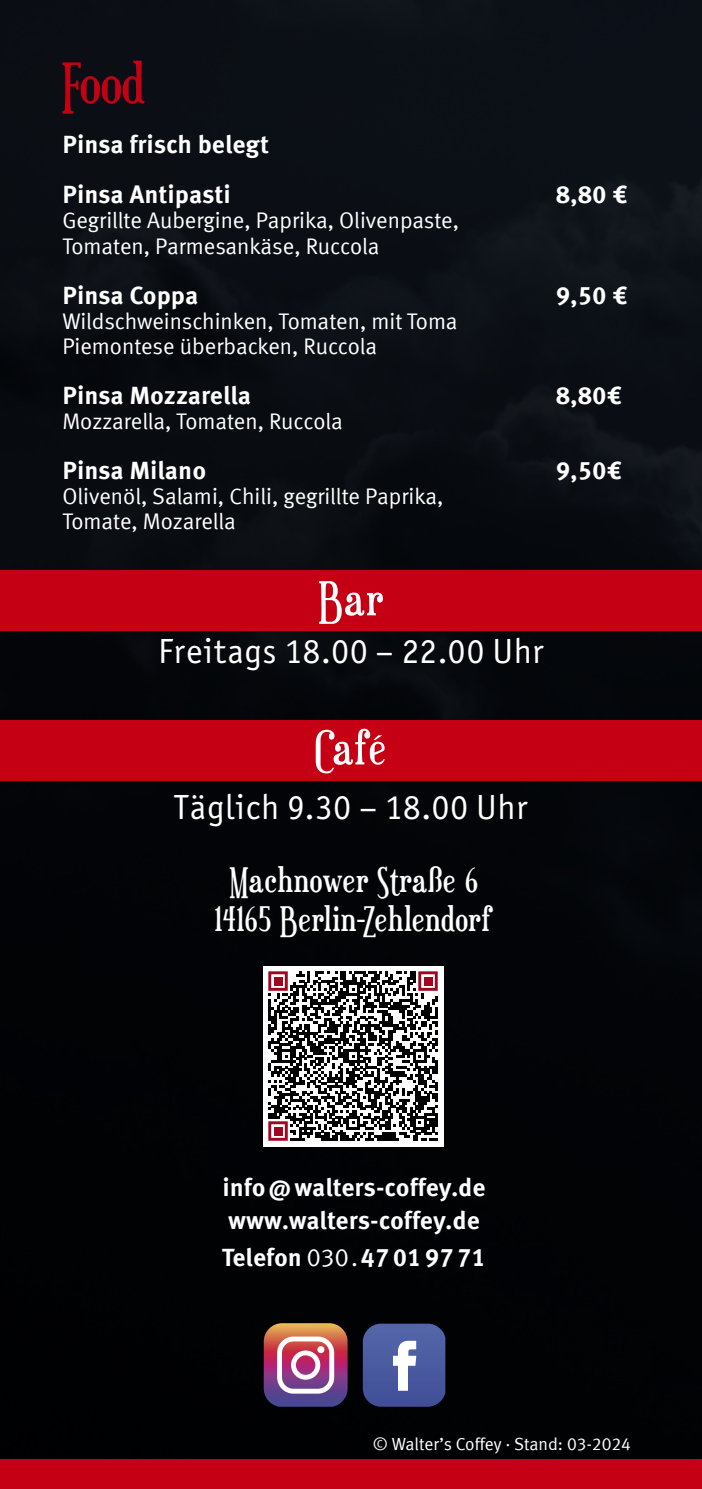
<style>
.page{position:relative;width:702px;height:1489px;background:#fff}
.page>*{position:absolute;margin:0;border:0;box-sizing:border-box;transform-origin:0 0}
.t1{font:60px "Euphorigenic";color:#c50015}
.t2{font:50px "Euphorigenic";letter-spacing:.025em;color:#fff}
.t3{font:36px/39.2px "Euphorigenic";letter-spacing:.02em;color:#fff;text-align:center}
.t4{font:35px "Officina Sans ITC Pro";letter-spacing:.02em;color:#fff}
.t5{font:700 25px/32.5px "Meta Corr";color:#fff}
.t6{font:22.5px/25px "Meta Corr";color:#fff}
.t7{font:17.5px "Meta Corr";color:#fff}
.s1{font-weight:400}
</style>
<div class="page">
<div style="left:0;top:0;width:702px;height:1488px;background:linear-gradient(to right,#05070b,#070a0f)"></div>
<div style="left:0;top:1459px;width:702px;height:29px;background:#c50015"></div>
<div style="left:0;top:570px;width:702px;height:61px;background:#c50015"></div>
<div style="left:0;top:720px;width:702px;height:60px;background:#c50015"></div>
<div style="left:263px;top:965px;width:180px;height:181px;background:#fff"></div>
<svg style="left:268px;top:971px;width:169px;height:169px"></svg>
<div style="left:274px;top:976px;width:8px;height:9px;background:#9e071f"></div>
<div style="left:424px;top:976px;width:8px;height:9px;background:#9e071f"></div>
<div style="left:274px;top:1126px;width:8px;height:9px;background:#9e071f"></div>
<svg style="left:264px;top:1322px;width:83px;height:84px"></svg>
<svg style="left:317px;top:1345px;width:7px;height:7px"></svg>
<svg style="left:363px;top:1323px;width:82px;height:83px;background:#5967a3"></svg>
<h1 class="t1" style="left:62px;top:54px;width:84px">Food</h1>
<p class="t5" style="left:62px;top:119px;width:208px;line-height:50px">Pinsa frisch belegt<br>Pinsa Antipasti</p>
<p class="t5" style="left:555px;top:178px;width:73px">8,80 €</p>
<p class="t6" style="left:62px;top:208px;width:398px">Gegrillte Aubergine, Paprika, Olivenpaste,<br>Tomaten, Parmesankäse, Ruccola</p>
<p class="t5" style="left:62px;top:278px;width:137px">Pinsa Coppa</p>
<p class="t5" style="left:555px;top:278px;width:73px">9,50 €</p>
<p class="t6" style="left:62px;top:308px;width:397px">Wildschweinschinken, Tomaten, mit Toma<br>Piemontese überbacken, Ruccola</p>
<p class="t5" style="left:62px;top:378px;width:190px">Pinsa Mozzarella</p>
<p class="t5" style="left:555px;top:378px;width:67px">8,80€</p>
<p class="t6" style="left:62px;top:408px;width:282px">Mozzarella, Tomaten, Ruccola</p>
<p class="t5" style="left:62px;top:453px;width:145px">Pinsa Milano</p>
<p class="t5" style="left:555px;top:453px;width:67px">9,50€</p>
<p class="t6" style="left:62px;top:483px;width:382px">Olivenöl, Salami, Chili, gegrillte Paprika,<br>Tomate, Mozarella</p>
<h2 class="t2" style="left:319px;top:574px;width:65px">Bar</h2>
<h3 class="t4" style="left:158px;top:630px;width:387px">Freitags 18.00 – 22.00 Uhr</h3>
<h2 class="t2" style="left:315px;top:723px;width:73px">Café</h2>
<h3 class="t4" style="left:174px;top:786px;width:355px">Täglich 9.30 – 18.00 Uhr</h3>
<h3 class="t3" style="left:215px;top:863px;width:278px">Machnower Straße 6<br>14165 Berlin-Zehlendorf</h3>
<p class="t5" style="left:222px;top:1170px;width:265px">info@walters-coffey.de www.walters-coffey.de</p>
<p class="t5" style="left:222px;top:1240px;width:266px">Telefon <span class="s1">030.</span>47019771</p>
<p class="t7" style="left:373px;top:1433px;width:260px">© Walter’s Coffey · Stand: 03-2024</p>
</div>
